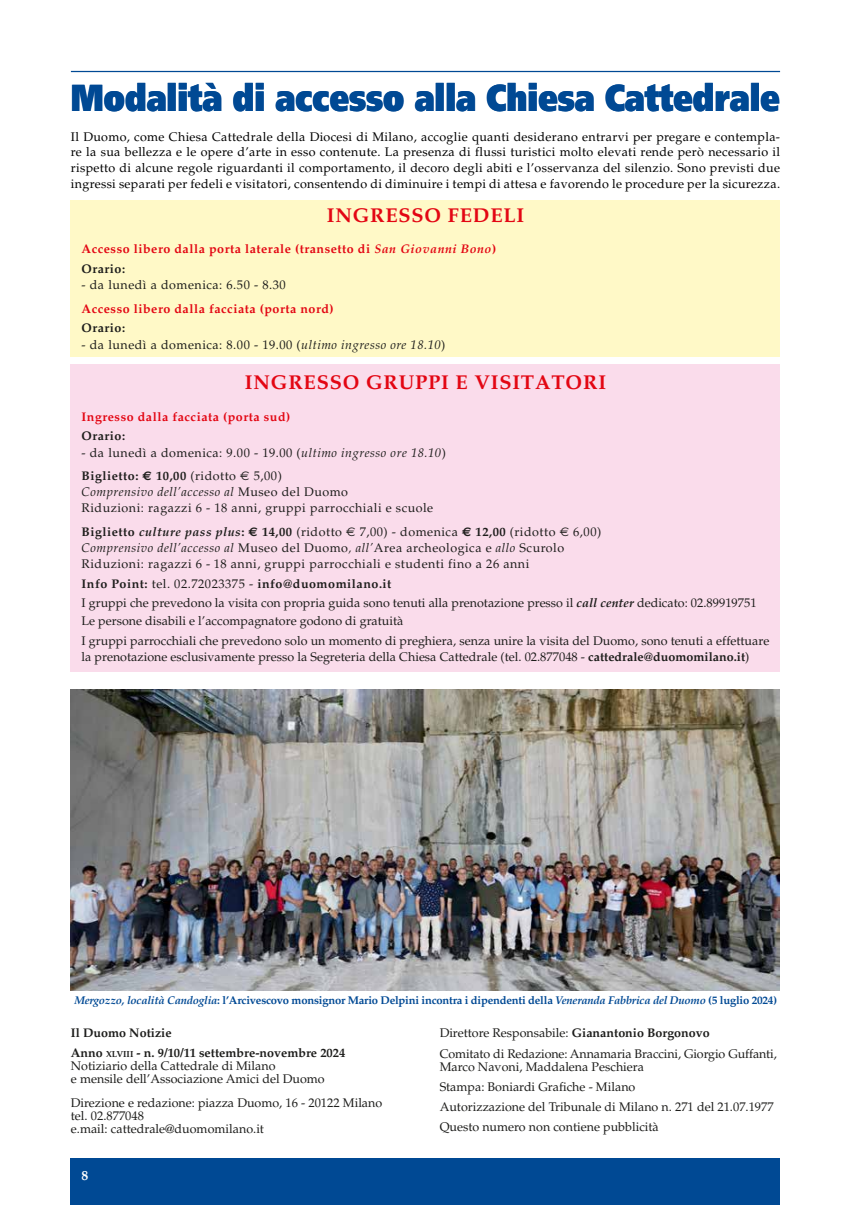
<style>
.page{position:relative;width:851px;height:1205px;background:#fff}
.page>*{position:absolute;margin:0;border:0;box-sizing:border-box;transform-origin:0 0}
.t1{font:900 37.5px "Frutiger";color:#004994;scale:.82 1}
.t2{font:700 20px "Palatino";letter-spacing:.04em;color:#e30613}
.t3{font:700 13.75px "Palatino";color:#fff}
.t4{font:12.5px/20.2px "Palatino";color:#1d1d1b}
.t5{font:12.5px/16.2px "Palatino";letter-spacing:.04em;color:#1d1d1b}
.t6{font:12.5px/15.6px "Palatino";letter-spacing:.025em;color:#000;text-align:justify}
.t7{font:700 12.5px/19.8px "Palatino";letter-spacing:.04em;color:#e30613}
.t8{font:700 12.5px/20.2px "Palatino";color:#1d1d1b}
.t9{font:700 11.25px "Palatino";letter-spacing:-.02em;color:#004994}
.s1{font-style:italic}
.s2{color:#1d1d1b}
.s3{font-weight:700}
.s4{font-family:"Euro Sans";font-weight:700}
.s5{font-family:"Euro Sans"}
.s6{font-weight:700;font-style:italic}
.s7{font-size:8.75px}
</style>
<div class="page">
<hr style="left:71px;top:71px;width:709px;height:1px;background:#004994">
<div style="left:71px;top:1159px;width:709px;height:46px;background:#004994"></div>
<div style="left:71px;top:200px;width:709px;height:156px;background:#fff9c7"></div>
<div style="left:71px;top:364px;width:709px;height:307px;background:#fadceb"></div>
<img style="left:71px;top:689px;width:707px;height:301px">
<h1 class="t1" style="left:71px;top:75px;width:866px">Modalità di accesso alla Chiesa Cattedrale</h1>
<p class="t6" style="left:71px;top:129px;width:710px">Il Duomo, come Chiesa Cattedrale della Diocesi di Milano, accoglie quanti desiderano entrarvi per pregare e contempla&shy;re la sua bellezza e le opere d’arte in esso contenute. La presenza di flussi turistici molto elevati rende però necessario il rispetto di alcune regole riguardanti il comportamento, il decoro degli abiti e l’osservanza del silenzio. Sono previsti due ingressi separati per fedeli e visitatori, consentendo di diminuire i tempi di attesa e favorendo le procedure per la sicurezza.</p>
<h2 class="t2" style="left:327px;top:203px;width:199px">INGRESSO FEDELI</h2>
<p class="t7" style="left:81px;top:239px;width:416px">Accesso libero dalla porta laterale (transetto di <span class="s1">San Giovanni Bono</span>)<br><span class="s2">Orario:</span></p>
<p class="t5" style="left:81px;top:277px;width:206px">- da lunedì a domenica: 6.50 - 8.30</p>
<p class="t7" style="left:81px;top:299px;width:254px">Accesso libero dalla facciata (porta nord)</p>
<p class="t8" style="left:81px;top:318px;width:45px">Orario:</p>
<p class="t5" style="left:81px;top:336px;width:365px">- da lunedì a domenica: 8.00 - 19.00 (<span class="s1">ultimo ingresso ore 18.10</span>)</p>
<h2 class="t2" style="left:245px;top:371px;width:363px">INGRESSO GRUPPI E VISITATORI</h2>
<p class="t7" style="left:81px;top:406px;width:210px">Ingresso dalla facciata (porta sud)</p>
<p class="t8" style="left:81px;top:426px;width:45px">Orario:</p>
<p class="t5" style="left:81px;top:441px;width:366px;line-height:23.4px">- da lunedì a domenica: 9.00 - 19.00 (<span class="s1">ultimo ingresso ore 18.10</span>)<br><span class="s3">Biglietto:</span> <span class="s4">€</span> <span class="s3">10,00</span> (ridotto <span class="s5">E</span> 5,00)</p>
<p class="t5" style="left:81px;top:484px;width:353px"><span class="s1">Comprensivo dell’accesso al</span> Museo del Duomo<br>Riduzioni: ragazzi 6 - 18 anni, gruppi parrocchiali e scuole</p>
<p class="t5" style="left:81px;top:523px;width:521px"><span class="s3">Biglietto</span> <span class="s6">culture pass plus</span><span class="s3">:</span> <span class="s4">€</span> <span class="s3">14,00</span> (ridotto <span class="s5">E</span> 7,00) - domenica <span class="s4">€</span> <span class="s3">12,00</span> (ridotto <span class="s5">E</span> 6,00)<br><span class="s1">Comprensivo dell’accesso al</span> Museo del Duomo<span class="s1">, all’</span>Area archeologica e <span class="s1">allo</span> Scurolo<br>Riduzioni: ragazzi 6 - 18 anni, gruppi parrocchiali e studenti fino a 26 anni</p>
<p class="t4" style="left:81px;top:575px;width:676px;line-height:18.5px"><span class="s3">Info Point:</span> tel. 02.72023375 - <span class="s3">info@duomomilano.it<br></span>I gruppi che prevedono la visita con propria guida sono tenuti alla prenotazione presso il <span class="s6">call center</span> dedicato: 02.89919751<br>Le persone disabili e l’accompagnatore godono di gratuità</p>
<p class="t4" style="left:81px;top:633px;width:689px;line-height:16.2px">I gruppi parrocchiali che prevedono solo un momento di preghiera, senza unire la visita del Duomo, sono tenuti a effettuare la prenotazione esclusivamente presso la Segreteria della Chiesa Cattedrale (tel. 02.877048 - <span class="s3">cattedrale@duomomilano.it</span>)</p>
<p class="t9" style="left:74px;top:993px;width:704px"><span class="s1">Mergozzo, località Candoglia</span>: l’Arcivescovo monsignor Mario Delpini incontra i dipendenti della <span class="s1">Veneranda Fabbrica del Duomo</span> (5 luglio 2024)</p>
<p class="t8" style="left:71px;top:1022px;width:276px">Il Duomo Notizie<br>Anno <span class="s7">xlviii</span> - n. 9/10/11 settembre-novembre 2024</p>
<p class="t4" style="left:71px;top:1059px;width:255px;line-height:13.1px">Notiziario della Cattedrale di Milano<br>e mensile dell’Associazione Amici del Duomo</p>
<p class="t4" style="left:71px;top:1096px;width:313px;line-height:13.1px">Direzione e redazione: piazza Duomo, 16 - 20122 Milano tel. 02.877048<br>e.mail: cattedrale@duomomilano.it</p>
<p class="t3" style="left:81px;top:1167px;width:8px">8</p>
<p class="t4" style="left:439px;top:1023px;width:339px">Direttore Responsabile: <span class="s3">Gianantonio Borgonovo<br></span>Comitato di Redazione: Annamaria Braccini, Giorgio Guffanti,</p>
<p class="t4" style="left:439px;top:1056px;width:335px">Marco Navoni, Maddalena Peschiera<br>Stampa: Boniardi Grafiche - Milano<br>Autorizzazione del Tribunale di Milano n. 271 del 21.07.1977<br>Questo numero non contiene pubblicità</p>
</div>
